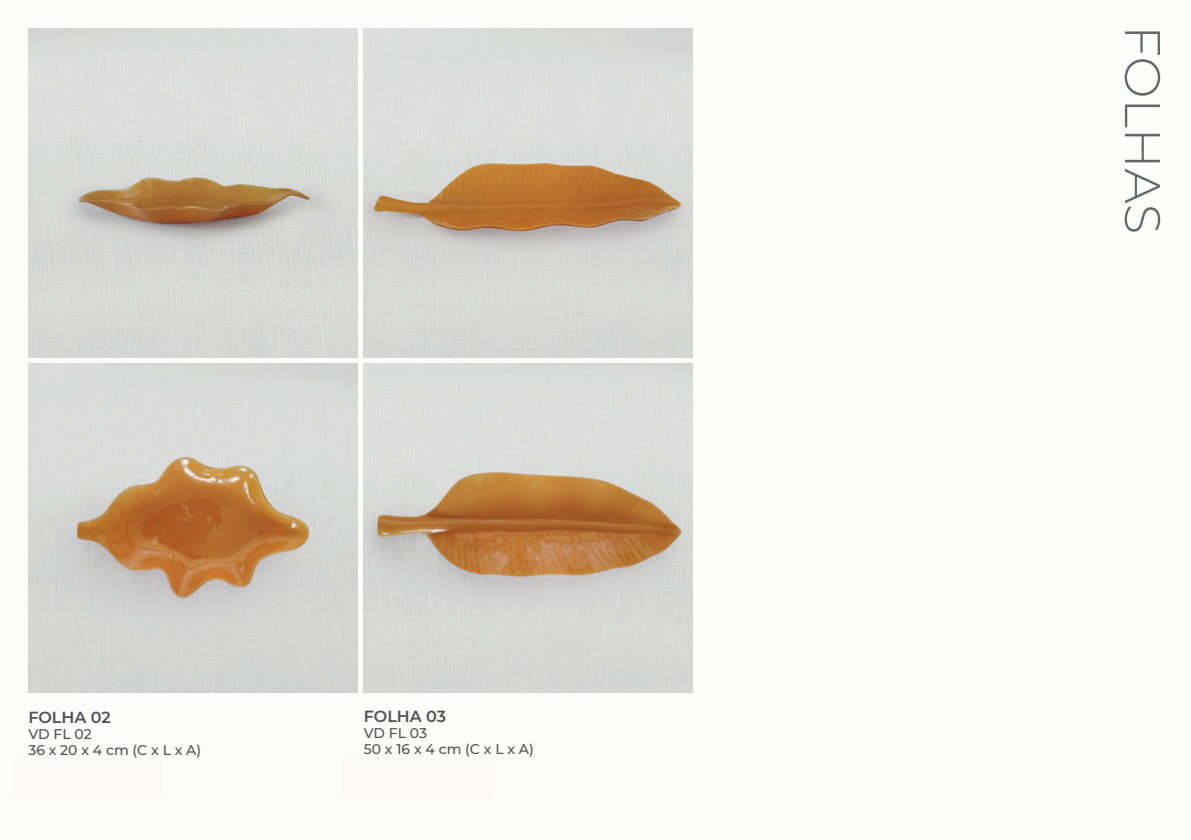
<style>
.page{position:relative;width:1191px;height:840px;background:#fff}
.page>*{position:absolute;margin:0;border:0;box-sizing:border-box;transform-origin:0 0}
.t1{font:300 50px "Montserrat";color:#646869}
.t2{font:600 16px "Montserrat";color:#4e5052}
.t3{font:500 14px/16px "Montserrat";color:#4e5052}
</style>
<div class="page">
<div style="left:0;top:0;width:1191px;height:839px;background:#fcfcfa"></div>
<img style="left:28px;top:28px;width:329px;height:329px">
<img style="left:28px;top:363px;width:329px;height:329px">
<img style="left:364px;top:28px;width:328px;height:329px">
<img style="left:364px;top:363px;width:328px;height:329px">
<p class="t2" style="left:28px;top:705px;width:84px">FOLHA 02</p>
<p class="t3" style="left:28px;top:724px;width:174px">VD FL 02<br>36 x 20 x 4 cm (C x L x A)</p>
<p class="t2" style="left:364px;top:704px;width:84px">FOLHA 03</p>
<p class="t3" style="left:364px;top:724px;width:172px">VD FL 03<br>50 x 16 x 4 cm (C x L x A)</p>
<h1 class="t1" style="left:1176px;top:25px;width:210px;rotate:90deg">FOLHAS</h1>
</div>
